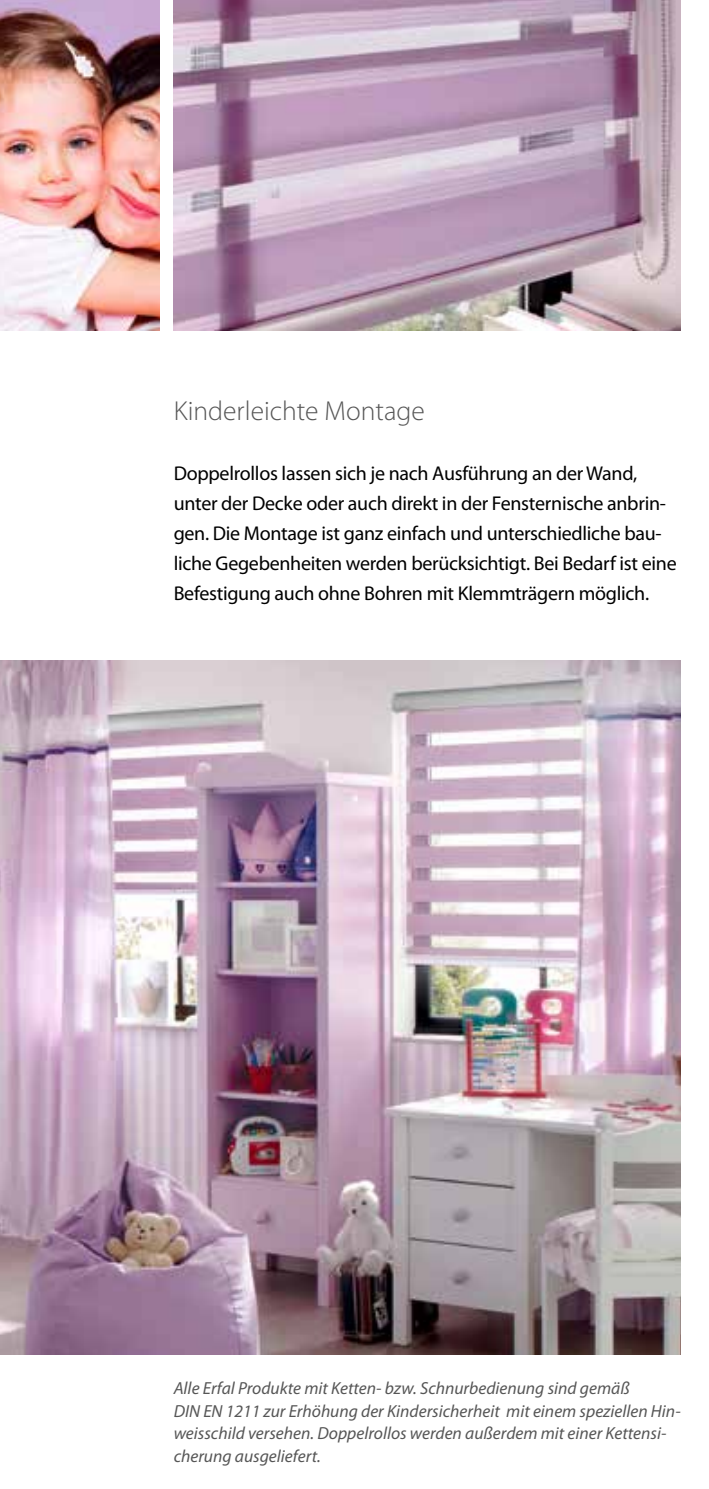
<style>
.page{position:relative;width:709px;height:1489px;background:#fff}
.page>*{position:absolute;margin:0;border:0;box-sizing:border-box;transform-origin:0 0}
.t1{font:300 27.5px "Myriad Pro";color:#565656}
.t2{font:20px/30px "Myriad Pro";letter-spacing:-.015em;color:#000}
.t3{font:italic 17.5px/22.8px "Myriad Pro";color:#565656}
</style>
<div class="page">
<img style="left:0;top:0;width:159px;height:330px">
<img style="left:174px;top:0;width:506px;height:330px">
<img style="left:0;top:660px;width:680px;height:694px">
<h1 class="t1" style="left:174px;top:394px;width:253px">Kinderleichte Montage</h1>
<p class="t2" style="left:174px;top:458px;width:504px">Doppelrollos lassen sich je nach Ausführung an der Wand, unter der Decke oder auch direkt in der Fensternische anbrin&shy;gen. Die Montage ist ganz einfach und unterschiedliche bau&shy;liche Gegebenheiten werden berücksichtigt. Bei Bedarf ist eine Befestigung auch ohne Bohren mit Klemmträgern möglich.</p>
<p class="t3" style="left:174px;top:1376px;width:508px">Alle Erfal Produkte mit Ketten- bzw. Schnurbedienung sind gemäß<br>DIN EN 1211 zur Erhöhung der Kindersicherheit mit einem speziellen Hin&shy;weisschild versehen. Doppelrollos werden außerdem mit einer Kettensi&shy;cherung ausgeliefert.</p>
</div>
